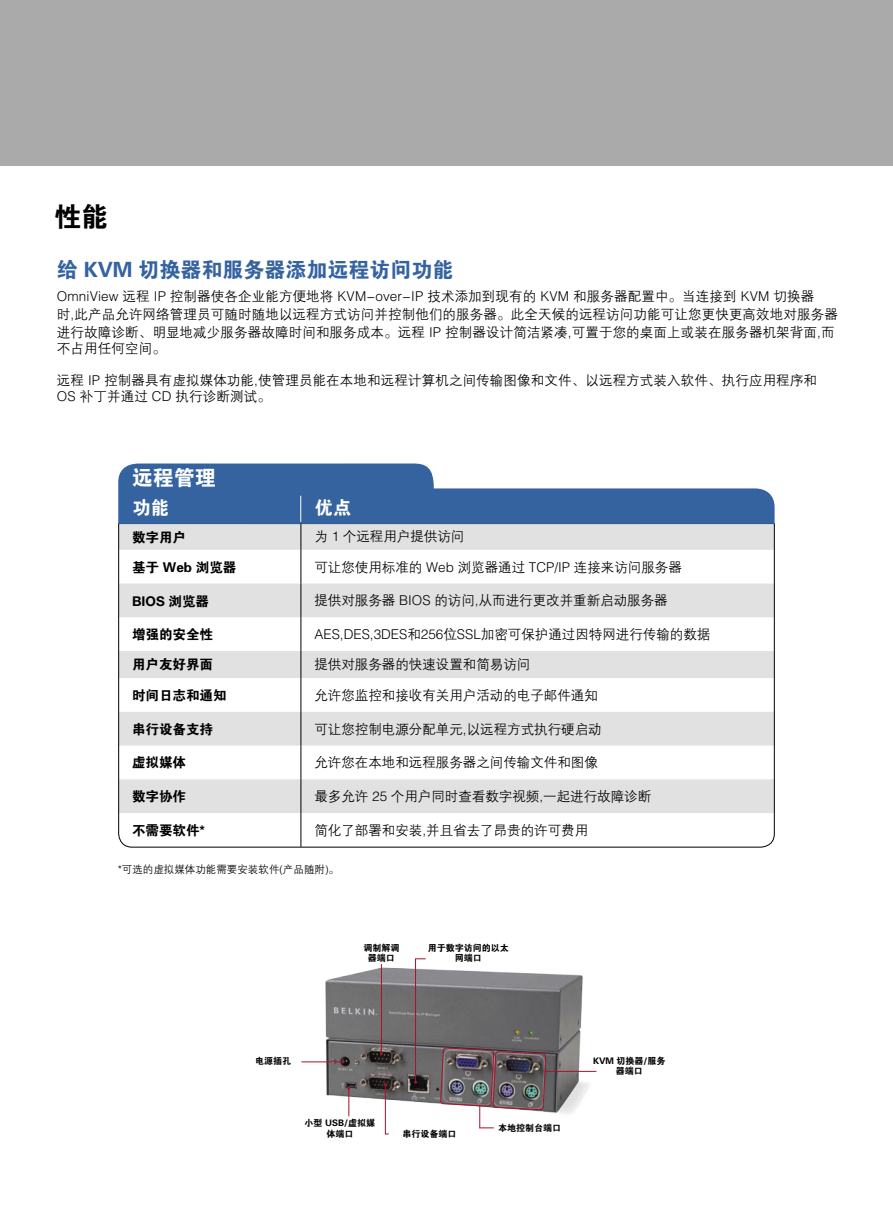
<style>
.page{position:relative;width:893px;height:1212px;background:#fff}
.page>*{position:absolute;margin:0;border:0;box-sizing:border-box;transform-origin:0 0}
.t1{font:27px "FZDHTJW GB1 0";color:#000}
.Headers{font:21px "FZDHTJW GB1 0";color:#3563a0}
.Headers-2{font:21px "FZDHTJW GB1 0";color:#fff}
.Headers-3{font:18.3px "FZDHTJW GB1 0";color:#fff}
.Body_copy{font:13.5px/18px "FZZDXJW GB1 0";letter-spacing:.01em;color:#000}
.Body_copy-2{font:13.5px "FZDHTJW GB1 0";color:#000}
.Body_copy-3{font:700 13.5px "Helvetica Neue";color:#000}
.t2{font:10.5px "FZZDXJW GB1 0";color:#000}
.Body_copy-4{font:9px/10.5px "FZDHTJW GB1 0";color:#000;text-align:center}
.s1{font-family:"FZDHTJW GB1 0";font-weight:400}
.s2{font-family:"Helvetica Neue";font-weight:700}
.s3{font-family:"Helvetica Neue"}
</style>
<div class="page">
<div style="left:0;top:0;width:893px;height:166px;background:#aaa"></div>
<svg style="left:118px;top:550px;width:657px;height:298px"></svg>
<svg style="left:118px;top:463px;width:657px;height:87px"></svg>
<img style="left:303px;top:964px;width:294px;height:153px">
<hr style="left:545px;top:1071px;width:51px;height:1px;background:#a9122a">
<svg style="left:414px;top:958px;width:12px;height:126px"></svg>
<hr style="left:301px;top:1061px;width:42px;height:1px;background:#a9122a">
<svg style="left:347px;top:1087px;width:3px;height:29px"></svg>
<hr style="left:381px;top:964px;width:1px;height:89px;background:#a9122a">
<svg style="left:384px;top:1083px;width:6px;height:52px"></svg>
<img style="left:440px;top:1047px;width:107px;height:81px">
<p class="t1" style="left:54px;top:202px;width:55px">性能</p>
<p class="Headers" style="left:57px;top:258px;width:398px">给 KVM 切换器和服务器添加远程访问功能</p>
<p class="Body_copy" style="left:57px;top:287px;width:782px">OmniView 远程 IP 控制器使各企业能方便地将 KVM-over-IP 技术添加到现有的 KVM 和服务器配置中。当连接到 KVM 切换器<br>时,此产品允许网络管理员可随时随地以远程方式访问并控制他们的服务器。此全天候的远程访问功能可让您更快更高效地对服务器进行故障诊断、明显地减少服务器故障时间和服务成本。远程 IP 控制器设计简洁紧凑,可置于您的桌面上或装在服务器机架背面,而</p>
<p class="Body_copy" style="left:57px;top:340px;width:110px">不占用任何空间。</p>
<p class="Body_copy" style="left:57px;top:372px;width:762px;line-height:16.5px">远程 IP 控制器具有虚拟媒体功能,使管理员能在本地和远程计算机之间传输图像和文件、以远程方式装入软件、执行应用程序和<br>OS 补丁并通过 CD 执行诊断测试。</p>
<p class="Headers-2" style="left:132px;top:466px;width:86px">远程管理</p>
<p class="Headers-3" style="left:133px;top:498px;width:38px">功能</p>
<p class="Headers-3" style="left:315px;top:498px;width:38px">优点</p>
<p class="Body_copy-2" style="left:132px;top:529px;width:55px">数字用户</p>
<p class="Body_copy" style="left:314px;top:528px;width:152px">为 1 个远程用户提供访问</p>
<p class="Body_copy-2" style="left:132px;top:559px;width:106px">基于 Web 浏览器</p>
<p class="Body_copy" style="left:314px;top:558px;width:369px">可让您使用标准的 Web 浏览器通过 TCP/IP 连接来访问服务器</p>
<p class="Body_copy-3" style="left:132px;top:592px;width:79px">BIOS <span class="s1">浏览器</span></p>
<p class="Body_copy" style="left:314px;top:592px;width:355px">提供对服务器 BIOS 的访问,从而进行更改并重新启动服务器</p>
<p class="Body_copy-2" style="left:132px;top:627px;width:82px">增强的安全性</p>
<p class="Body_copy" style="left:314px;top:626px;width:398px">AES,DES,3DES和256位SSL加密可保护通过因特网进行传输的数据</p>
<p class="Body_copy-2" style="left:132px;top:657px;width:82px">用户友好界面</p>
<p class="Body_copy" style="left:314px;top:656px;width:217px">提供对服务器的快速设置和简易访问</p>
<p class="Body_copy-2" style="left:132px;top:688px;width:96px">时间日志和通知</p>
<p class="Body_copy" style="left:314px;top:686px;width:285px">允许您监控和接收有关用户活动的电子邮件通知</p>
<p class="Body_copy-2" style="left:132px;top:721px;width:82px">串行设备支持</p>
<p class="Body_copy" style="left:314px;top:720px;width:289px">可让您控制电源分配单元,以远程方式执行硬启动</p>
<p class="Body_copy-2" style="left:132px;top:755px;width:55px">虚拟媒体</p>
<p class="Body_copy" style="left:314px;top:754px;width:285px">允许您在本地和远程服务器之间传输文件和图像</p>
<p class="Body_copy-2" style="left:132px;top:789px;width:55px">数字协作</p>
<p class="Body_copy" style="left:314px;top:788px;width:338px">最多允许 25 个用户同时查看数字视频,一起进行故障诊断</p>
<p class="Body_copy-2" style="left:132px;top:823px;width:74px">不需要软件<span class="s2">*</span></p>
<p class="Body_copy" style="left:314px;top:821px;width:275px">简化了部署和安装,并且省去了昂贵的许可费用</p>
<p class="t2" style="left:118px;top:863px;width:222px"><span class="s3">*</span>可选的虚拟媒体功能需要安装软件(产品随附)。</p>
<p class="Body_copy-4" style="left:363px;top:942px;width:37px">调制解调器端口</p>
<p class="Body_copy-4" style="left:428px;top:942px;width:82px">用于数字访问的以太网端口</p>
<p class="Body_copy-4" style="left:255px;top:1055px;width:37px">电源插孔</p>
<p class="Body_copy-4" style="left:305px;top:1118px;width:72px">小型 USB/虚拟媒体端口</p>
<p class="Body_copy-4" style="left:403px;top:1128px;width:55px">串行设备端口</p>
<p class="Body_copy-4" style="left:498px;top:1122px;width:64px">本地控制台端口</p>
<p class="Body_copy-4" style="left:593px;top:1055px;width:74px">KVM 切换器/服务器端口</p>
</div>
